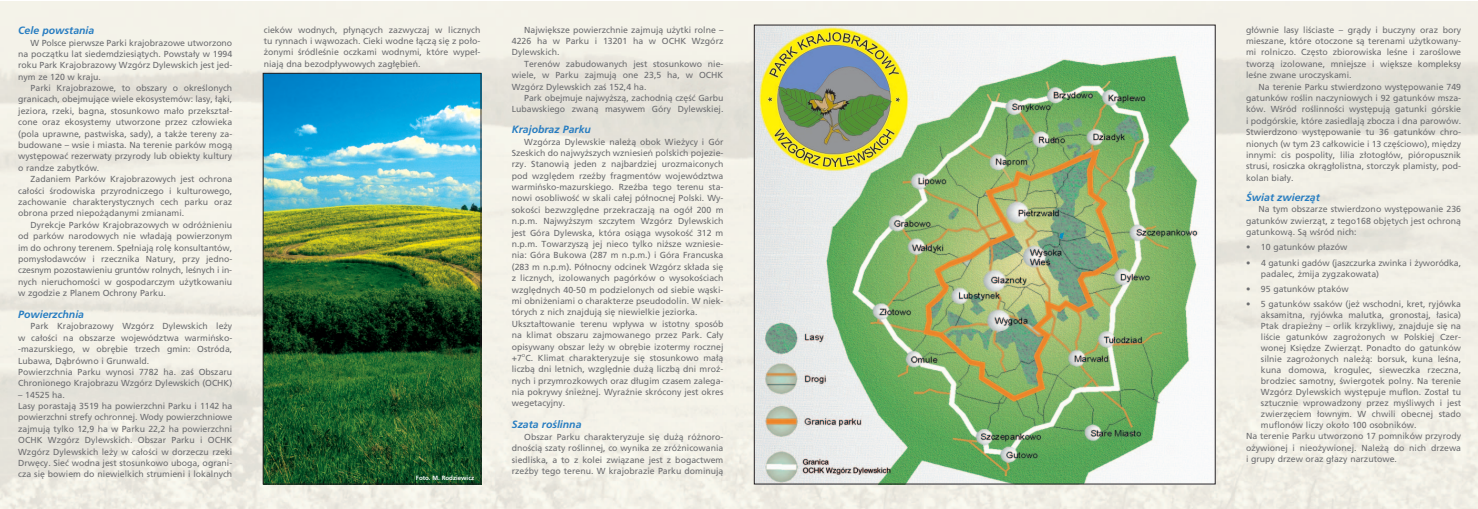
<style>
.page{position:relative;width:1478px;height:509px;background:#fff}
.page>*{position:absolute;margin:0;border:0;box-sizing:border-box;transform-origin:0 0}
.t1{font:italic 700 10.5px "Pfrutiger";color:#277dc1}
.t2{font:8.75px/11.4px "Pfrutiger Roman";color:#6c6d70;text-align:justify}
.t3{font:700 6.12px "Pfrutiger";color:#fff}
</style>
<div class="page">
<img style="left:0;top:1px;width:1478px;height:507px">
<img style="left:756px;top:27px;width:457px;height:455px">
<img style="left:265px;top:75px;width:214px;height:407px">
<div style="left:263px;top:73px;width:218px;height:411px;border:1px solid #231f20"></div>
<p class="t1" style="left:18px;top:27px;width:78px">Cele powstania</p>
<p class="t2" style="left:18px;top:38px;width:216px;text-indent:12px">W Polsce pierwsze Parki krajobrazowe utworzono na poczàtku lat siedemdziesiàtych. Powsta∏y w 1994 roku Park Krajobrazowy Wzgórz Dylewskich jest jed&shy;nym ze 120 w kraju.</p>
<p class="t2" style="left:18px;top:83px;width:216px;text-indent:12px">Parki Krajobrazowe, to obszary o okreÊlonych granicach, obejmujàce wiele ekosystemów: lasy, ∏àki, jeziora, rzeki, bagna, stosunkowo ma∏o przekszta∏- cone oraz ekosystemy utworzone przez cz∏owieka (pola uprawne, pastwiska, sady), a tak˝e tereny za&shy;budowane – wsie i miasta. Na terenie parków mogà wyst´powaç rezerwaty przyrody lub obiekty kultury o randze zabytków.</p>
<p class="t2" style="left:18px;top:174px;width:216px;text-indent:12px">Zadaniem Parków Krajobrazowych jest ochrona ca∏oÊci Êrodowiska przyrodniczego i kulturowego, zachowanie charakterystycznych cech parku oraz obrona przed niepo˝àdanymi zmianami.</p>
<p class="t2" style="left:18px;top:220px;width:216px;text-indent:12px">Dyrekcje Parków Krajobrazowych w odró˝nieniu od parków narodowych nie w∏adajà powierzonym im do ochrony terenem. Spe∏niajà rol´ konsultantów, pomys∏odawców i rzecznika Natury, przy jedno&shy;czesnym pozostawieniu gruntów rolnych, leÊnych i in&shy;nych nieruchomoÊci w gospodarczym u˝ytkowaniu w zgodzie z Planem Ochrony Parku.</p>
<p class="t1" style="left:18px;top:310px;width:67px">Powierzchnia</p>
<p class="t2" style="left:18px;top:321px;width:216px;text-align:left;text-indent:12px">Park Krajobrazowy Wzgórz Dylewskich le˝y w ca∏oÊci na obszarze województwa warmiƒsko--mazurskiego, w obr´bie trzech gmin: Ostróda, Lubawa, Dàbrówno i Grunwald.<br>Powierzchnia Parku wynosi 7782 ha. zaÊ Obszaru Chronionego Krajobrazu Wzgórz Dylewskich (OCHK)</p>
<p class="t2" style="left:18px;top:389px;width:216px;text-align:left">– 14525 ha.<br>Lasy porastajà 3519 ha powierzchni Parku i 1142 ha powierzchni strefy ochronnej. Wody powierzchniowe zajmujà tylko 12,9 ha w Parku 22,2 ha powierzchni OCHK Wzgórz Dylewskich. Obszar Parku i OCHK Wzgórz Dylewskich le˝y w ca∏oÊci w dorzeczu rzeki Drw´cy. Sieç wodna jest stosunkowo uboga, ograni&shy;cza si´ bowiem do niewielkich strumieni i lokalnych</p>
<p class="t2" style="left:264px;top:25px;width:218px">cieków wodnych, p∏ynàcych zazwyczaj w licznych tu rynnach i wàwozach. Cieki wodne ∏àczà si´ z po∏o-˝onymi ÊródleÊnie oczkami wodnymi, które wype∏- niajà dna bezodp∏ywowych zag∏´bieƒ.</p>
<p class="t2" style="left:512px;top:25px;width:213px;text-indent:12px">Najwi´ksze powierzchnie zajmujà u˝ytki rolne – 4226 ha w Parku i 13201 ha w OCHK Wzgórz Dylewskich.</p>
<p class="t2" style="left:512px;top:59px;width:213px;text-indent:12px">Terenów zabudowanych jest stosunkowo nie&shy;wiele, w Parku zajmujà one 23,5 ha, w OCHK Wzgórz Dylewskich zaÊ 152,4 ha.</p>
<p class="t2" style="left:512px;top:93px;width:213px;text-align:right">Park obejmuje najwy˝szà, zachodnià cz´Êç Garbu<br>Lubawskiego zwanà masywem Góry Dylewskiej.</p>
<p class="t1" style="left:512px;top:125px;width:81px">Krajobraz Parku</p>
<p class="t2" style="left:512px;top:137px;width:213px;text-align:left;text-indent:12px">Wzgórza Dylewskie nale˝à obok Wie˝ycy i Gór Szeskich do najwy˝szych wzniesieƒ polskich pojezie&shy;rzy. Stanowià jeden z najbardziej urozmaiconych pod wzgl´dem rzeêby fragmentów województwa warmiƒsko-mazurskiego. Rzeêba tego terenu sta&shy;nowi osobliwoÊç w skali ca∏ej pó∏nocnej Polski. Wy&shy;sokoÊci bezwzgl´dne przekraczajà na ogó∏ 200 m n.p.m. Najwy˝szym szczytem Wzgórz Dylewskich jest Góra Dylewska, która osiàga wysokoÊç 312 m n.p.m. Towarzyszà jej nieco tylko ni˝sze wzniesie&shy;nia: Góra Bukowa (287 m n.p.m.) i Góra Francuska (283 m n.p.m). Pó∏nocny odcinek Wzgórz sk∏ada si´ z licznych, izolowanych pagórków o wysokoÊciach wzgl´dnych 40-50 m podzielonych od siebie wàski&shy;mi obni˝eniami o charakterze pseudodolin. W niek&shy;tórych z nich znajdujà si´ niewielkie jeziorka.<br>Ukszta∏towanie terenu wp∏ywa w istotny sposób na klimat obszaru zajmowanego przez Park. Ca∏y opisywany obszar le˝y w obr´bie izotermy rocznej +7<sup>O</sup>C. Klimat charakteryzuje si´ stosunkowo ma∏à liczbà dni letnich, wzgl´dnie du˝à liczbà dni mroê&shy;nych i przymrozkowych oraz d∏ugim czasem zalega&shy;nia pokrywy Ênie˝nej. Wyraênie skrócony jest okres wegetacyjny.</p>
<p class="t1" style="left:512px;top:420px;width:71px">Szata roÊlinna</p>
<p class="t2" style="left:512px;top:431px;width:213px;text-indent:12px">Obszar Parku charakteryzuje si´ du˝à ró˝noro&shy;dnoÊcià szaty roÊlinnej, co wynika ze zró˝nicowania siedliska, a to z kolei zwiàzane jest z bogactwem rzeêby tego terenu. W krajobrazie Parku dominujà</p>
<p class="t3" style="left:416px;top:475px;width:60px">Foto. M. Rodziewicz</p>
<p class="t2" style="left:1246px;top:25px;width:217px">g∏ównie lasy liÊciaste – gràdy i buczyny oraz bory mieszane, które otoczone sà terenami u˝ytkowany&shy;mi rolniczo. Cz´sto zbiorowiska leÊne i zaroÊlowe tworzà izolowane, mniejsze i wi´ksze kompleksy leÊne zwane uroczyskami.</p>
<p class="t2" style="left:1246px;top:82px;width:217px;text-indent:12px">Na terenie Parku stwierdzono wyst´powanie 749 gatunków roÊlin naczyniowych i 92 gatunków msza&shy;ków. WÊród roÊlinnoÊci wyst´pujà gatunki górskie i podgórskie, które zasiedlajà zbocza i dna parowów.<br>Stwierdzono wyst´powanie tu 36 gatunków chro&shy;nionych (w tym 23 ca∏kowicie i 13 cz´Êciowo), mi´dzy innymi: cis pospolity, lilia z∏otog∏ów, pióropusznik strusi, rosiczka okràg∏olistna, storczyk plamisty, pod&shy;kolan bia∏y.</p>
<p class="t1" style="left:1246px;top:193px;width:75px">Âwiat zwierzàt</p>
<p class="t2" style="left:1246px;top:204px;width:217px;text-indent:12px">Na tym obszarze stwierdzono wyst´powanie 236 gatunków zwierzàt, z tego168 obj´tych jest ochronà gatunkowà. Sà wÊród nich:</p>
<p class="t2" style="left:1246px;top:242px;width:103px">• 10 gatunków p∏azów</p>
<p class="t2" style="left:1261px;top:258px;width:202px;line-height:10.9px;text-indent:-15px">• 4 gatunki gadów (jaszczurka zwinka i ˝yworódka, padalec, ˝mija zygzakowata)</p>
<p class="t2" style="left:1246px;top:284px;width:104px">• 95 gatunków ptaków</p>
<p class="t2" style="left:1246px;top:299px;width:217px">• 5 gatunków ssaków (je˝ wschodni, kret, ryjówka</p>
<p class="t2" style="left:1261px;top:310px;width:202px">aksamitna, ryjówka malutka, gronostaj, ∏asica)</p>
<p class="t2" style="left:1261px;top:321px;width:202px">Ptak drapie˝ny – orlik krzykliwy, znajduje si´ na</p>
<p class="t2" style="left:1261px;top:332px;width:202px">liÊcie gatunków zagro˝onych w Polskiej Czer-</p>
<p class="t2" style="left:1261px;top:343px;width:202px">wonej Ksi´dze Zwierzàt. Ponadto do gatunków</p>
<p class="t2" style="left:1261px;top:354px;width:202px">silnie zagro˝onych nale˝à: borsuk, kuna leÊna,</p>
<p class="t2" style="left:1261px;top:365px;width:202px">kuna domowa, krogulec, sieweczka rzeczna,</p>
<p class="t2" style="left:1261px;top:376px;width:202px">brodziec samotny, Êwiergotek polny. Na terenie</p>
<p class="t2" style="left:1261px;top:387px;width:202px">Wzgórz Dylewskich wyst´puje muflon. Zosta∏ tu</p>
<p class="t2" style="left:1261px;top:398px;width:202px">sztucznie wprowadzony przez myÊliwych i jest</p>
<p class="t2" style="left:1261px;top:409px;width:202px">zwierz´ciem ∏ownym. W chwili obecnej stado</p>
<p class="t2" style="left:1261px;top:420px;width:157px">muflonów liczy oko∏o 100 osobników.</p>
<p class="t2" style="left:1246px;top:431px;width:217px">Na terenie Parku utworzono 17 pomników przyrody</p>
<p class="t2" style="left:1246px;top:442px;width:217px">o˝ywionej i nieo˝ywionej. Nale˝à do nich drzewa</p>
<p class="t2" style="left:1246px;top:454px;width:152px">i grupy drzew oraz g∏azy narzutowe.</p>
</div>
